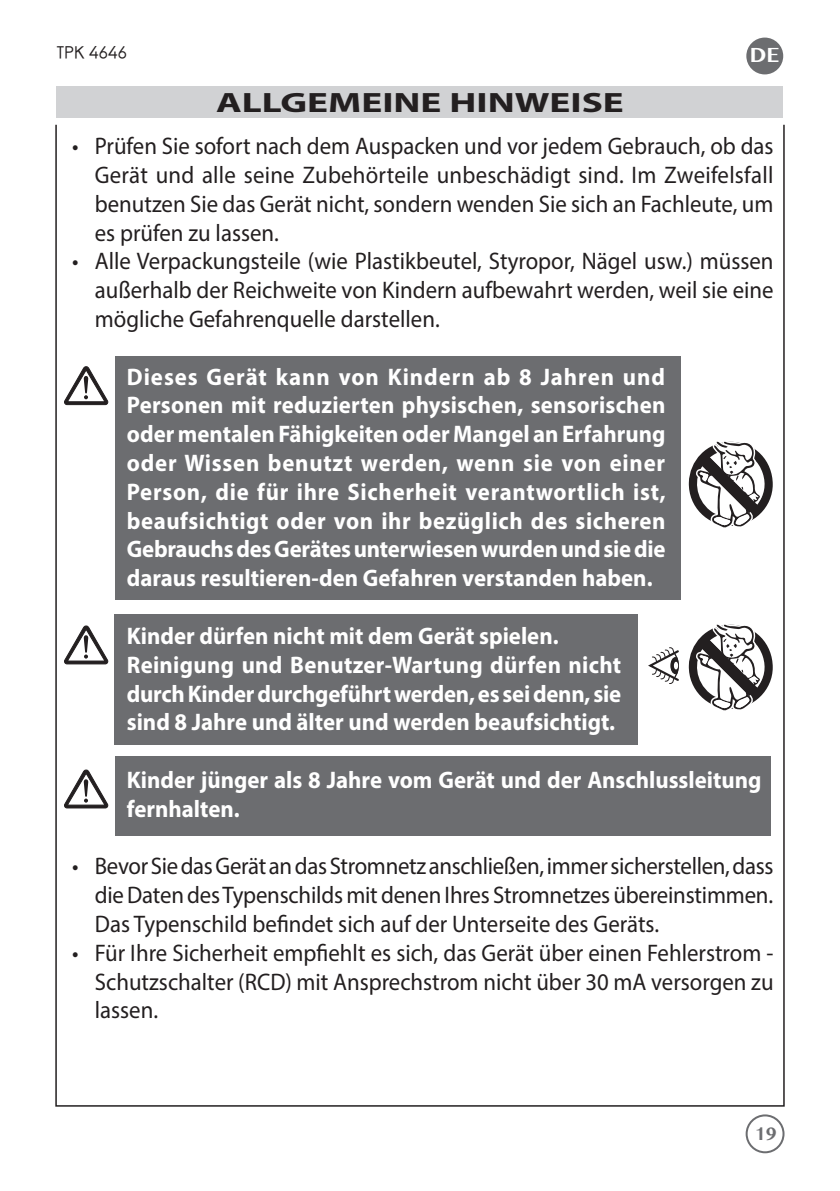
<style>
.page{position:relative;width:840px;height:1191px;background:#fff}
.page>*{position:absolute;margin:0;border:0;box-sizing:border-box;transform-origin:0 0}
.t1{font:700 28px "Myriad Pro";color:#231f20;scale:1.4 1}
.testo_tab{font:24px/28.8px "Myriad Pro";color:#231f20;text-align:justify;scale:.95 1}
.AVVERTENZA{font:700 24px/28.8px "Myriad Pro";color:#fff;text-align:justify;scale:.95 1}
.t2{font:700 20px "Bangla MN";color:#fff}
.t3{font:700 18px "Bangla MN";color:#6c6d70}
.t4{font:17px "Rounded Elegance";color:#231f20}
</style>
<div class="page">
<div style="left:57px;top:86px;width:725px;height:31px;background:#d1d2d4"></div>
<div style="left:746px;top:38px;width:36px;height:36px;background:#6c6d70;border-radius:50%"></div>
<div style="left:745px;top:1114px;width:39px;height:39px;border:2px solid #6c6d70;border-radius:50%"></div>
<div style="left:115px;top:356px;width:565px;height:244px;background:#6c6d70"></div>
<div style="left:115px;top:614px;width:522px;height:130px;background:#6c6d70"></div>
<div style="left:115px;top:756px;width:655px;height:79px;background:#6c6d70"></div>
<svg style="left:64px;top:366px;width:44px;height:39px"></svg>
<svg style="left:64px;top:626px;width:44px;height:38px"></svg>
<svg style="left:64px;top:770px;width:44px;height:38px"></svg>
<svg style="left:688px;top:441px;width:84px;height:87px"></svg>
<svg style="left:688px;top:624px;width:84px;height:87px"></svg>
<svg style="left:648px;top:647px;width:31px;height:37px"></svg>
<p class="t4" style="left:57px;top:43px;width:72px">TPK 4646</p>
<p class="t2" style="left:749px;top:42px;width:31px">DE</p>
<p class="t1" style="left:216px;top:84px;width:292px">ALLGEMEINE HINWEISE</p>
<p class="testo_tab" style="left:95px;top:131px;width:715px;text-indent:-23px">• Prüfen Sie sofort nach dem Auspacken und vor jedem Gebrauch, ob das Gerät und alle seine Zubehörteile unbeschädigt sind. Im Zweifelsfall benutzen Sie das Gerät nicht, sondern wenden Sie sich an Fachleute, um es prüfen zu lassen.</p>
<p class="testo_tab" style="left:95px;top:246px;width:715px;text-indent:-23px">• Alle Verpackungsteile (wie Plastikbeutel, Styropor, Nägel usw.) müssen außerhalb der Reichweite von Kindern aufbewahrt werden, weil sie eine mögliche Gefahrenquelle darstellen.</p>
<p class="AVVERTENZA" style="left:127px;top:361px;width:568px">Dieses Gerät kann von Kindern ab 8 Jahren und Personen mit reduzierten physischen, sensorischen oder mentalen Fähigkeiten oder Mangel an Erfahrung oder Wissen benutzt werden, wenn sie von einer Person, die für ihre Sicherheit verantwortlich ist, beaufsichtigt oder von ihr bezüglich des sicheren Gebrauchs des Gerätes unterwiesen wurden und sie die daraus resultieren-den Gefahren verstanden haben.</p>
<p class="AVVERTENZA" style="left:127px;top:620px;width:456px">Kinder dürfen nicht mit dem Gerät spielen.</p>
<p class="AVVERTENZA" style="left:127px;top:649px;width:521px">Reinigung und Benutzer-Wartung dürfen nicht durch Kinder durchgeführt werden, es sei denn, sie sind 8 Jahre und älter und werden beaufsichtigt.</p>
<p class="AVVERTENZA" style="left:127px;top:764px;width:669px">Kinder jünger als 8 Jahre vom Gerät und der Anschlussleitung fernhalten.</p>
<p class="testo_tab" style="left:95px;top:851px;width:715px;text-indent:-23px">• Bevor Sie das Gerät an das Stromnetz anschließen, immer sicherstellen, dass die Daten des Typenschilds mit denen Ihres Stromnetzes übereinstimmen.<br>Das Typenschild befindet sich auf der Unterseite des Geräts.</p>
<p class="testo_tab" style="left:95px;top:938px;width:715px;text-indent:-23px">• Für Ihre Sicherheit empfiehlt es sich, das Gerät über einen Fehlerstrom - Schutzschalter (RCD) mit Ansprechstrom nicht über 30 mA versorgen zu lassen.</p>
<p class="t3" style="left:753px;top:1121px;width:25px">19</p>
</div>
